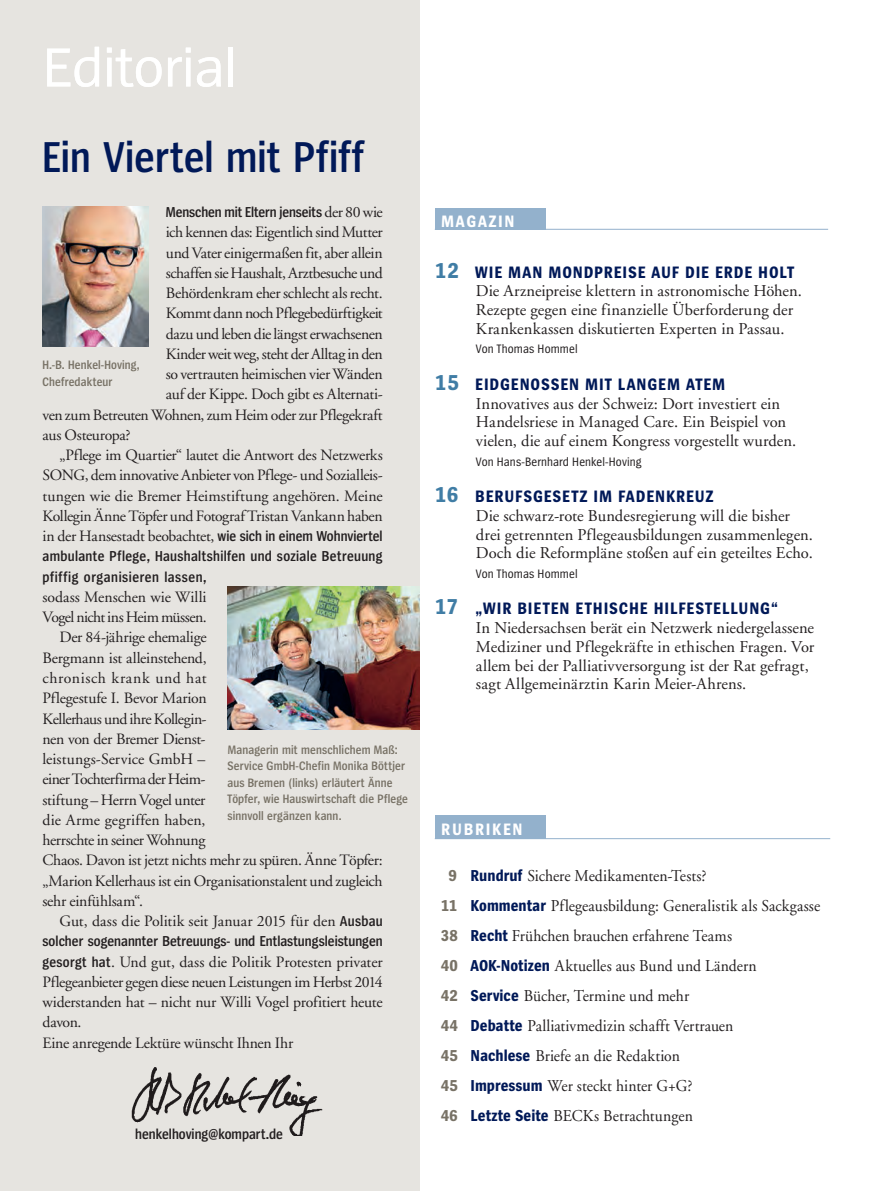
<style>
.page{position:relative;width:893px;height:1191px;background:#fff}
.page>*{position:absolute;margin:0;border:0;box-sizing:border-box;transform-origin:0 0}
.t1{font:57px "Spiegel";color:#fff}
.t2{font:600 45px "Spiegel Cd";letter-spacing:.005em;color:#011958}
.t3{font:700 17.25px "Spiegel Cd";letter-spacing:.05em;color:#011958}
.t4{font:700 17.25px "Spiegel Cd";letter-spacing:.1em;color:#fff}
._114-Inh-Sublines{font:16.5px/18.8px "GG Garamond";letter-spacing:.005em;color:#231f20}
._114-Inh-Sublines-2{font:16.5px "GG Garamond";letter-spacing:.005em;color:#231f20;scale:.95 1}
.Editorial_Fließ{font:15.75px/20.2px "GG Garamond";letter-spacing:-.02em;color:#231f20;text-align:justify}
.Editorial_Fließ-2{font:600 15px "Spiegel Cd";letter-spacing:.005em;color:#231f20}
.Editorial_Fließ-3{font:600 15px/20.2px "Spiegel Cd";letter-spacing:.025em;color:#231f20}
.allg-Bildunterschrif{font:600 12.75px/16.5px "Spiegel Cd";letter-spacing:.01em;color:#787266}
._115-Inh-Autorenzeil{font:12.75px "Spiegel Cd";letter-spacing:.01em;color:#231f20}
.s1{font-family:"GG Garamond";font-weight:400;font-size:15.75px}
.s2{font-family:"Spiegel Cd";font-weight:600;font-size:15px}
.s3{font-size:22.5px;color:#407da5}
.s4{font-family:"Spiegel Cd";font-weight:700;color:#787266}
.s5{font-family:"Spiegel Cd";font-weight:700;color:#011958}
</style>
<div class="page">
<div style="left:435px;top:208px;width:110px;height:22px;background:#93b1cc"></div>
<hr style="left:435px;top:229px;width:393px;height:1px;background:#93b1cc">
<div style="left:0;top:0;width:419px;height:1191px;background:#e6e4e0"></div>
<div style="left:435px;top:815px;width:110px;height:23px;background:#93b1cc"></div>
<hr style="left:435px;top:838px;width:395px;height:1px;background:#93b1cc">
<img style="left:228px;top:586px;width:191px;height:144px">
<img style="left:43px;top:206px;width:106px;height:140px">
<img style="left:131px;top:1067px;width:192px;height:68px">
<p class="t1" style="left:43px;top:39px;width:196px">Editorial</p>
<p class="t2" style="left:43px;top:134px;width:323px">Ein Viertel mit Pfiff</p>
<p class="Editorial_Fließ-2" style="left:166px;top:204px;width:218px">Menschen mit Eltern jenseits <span class="s1">der 80 wie</span></p>
<p class="Editorial_Fließ" style="left:166px;top:222px;width:218px">ich kennen das: Eigentlich sind Mutter</p>
<p class="Editorial_Fließ" style="left:166px;top:242px;width:218px">und Vater einigermaßen fit, aber allein</p>
<p class="Editorial_Fließ" style="left:166px;top:263px;width:218px">schaffen sie Haushalt, Arztbesuche und</p>
<p class="Editorial_Fließ" style="left:166px;top:283px;width:218px">Behördenkram eher schlecht als recht.</p>
<p class="Editorial_Fließ" style="left:166px;top:303px;width:218px">Kommt dann noch Pflegebedürftigkeit</p>
<p class="Editorial_Fließ" style="left:166px;top:323px;width:218px">dazu und leben die längst erwachsenen</p>
<p class="Editorial_Fließ" style="left:166px;top:344px;width:218px">Kinder weit weg, steht der Alltag in den</p>
<p class="Editorial_Fließ" style="left:166px;top:364px;width:218px">so vertrauten heimischen vier Wänden</p>
<p class="Editorial_Fließ" style="left:166px;top:384px;width:218px">auf der Kippe. Doch gibt es Alternati-</p>
<p class="Editorial_Fließ" style="left:43px;top:404px;width:342px">ven zum Betreuten Wohnen, zum Heim oder zur Pflegekraft</p>
<p class="Editorial_Fließ" style="left:43px;top:425px;width:90px">aus Osteuropa?</p>
<p class="Editorial_Fließ" style="left:43px;top:445px;width:342px;text-indent:17px">„Pflege im Quartier“ lautet die Antwort des Netzwerks SONG, dem innovative Anbieter von Pflege- und Sozialleis&shy;tungen wie die Bremer Heimstiftung angehören. Meine Kollegin Änne Töpfer und Fotograf Tristan Vankann haben in der Hansestadt beobachtet, <span class="s2">wie sich in einem Wohnviertel</span></p>
<p class="Editorial_Fließ-3" style="left:43px;top:547px;width:342px">ambulante Pflege, Haushaltshilfen und soziale Betreuung pfiffig organisieren lassen,</p>
<p class="Editorial_Fließ" style="left:43px;top:587px;width:166px">sodass Menschen wie Willi<br>Vogel nicht ins Heim müssen.</p>
<p class="Editorial_Fließ" style="left:43px;top:627px;width:342px;text-align:left;text-indent:17px">Der 84-jährige ehemalige<br>Bergmann ist alleinstehend,<br>chronisch krank und hat<br>Pflegestufe I. Bevor Marion<br>Kellerhaus und ihre Kollegin-<br>nen von der Bremer Dienst-<br>leistungs-Service GmbH –<br>einer Tochterfirma der Heim-<br>stiftung – Herrn Vogel unter<br>die Arme gegriffen haben,<br>herrschte in seiner Wohnung<br>Chaos. Davon ist jetzt nichts mehr zu spüren. Änne Töpfer: „Marion Kellerhaus ist ein Organisationstalent und zugleich sehr einfühlsam“.</p>
<p class="Editorial_Fließ" style="left:60px;top:911px;width:325px">Gut, dass die Politik seit Januar 2015 für den <span class="s2">Ausbau</span></p>
<p class="Editorial_Fließ-2" style="left:43px;top:933px;width:342px">solcher sogenannter Betreuungs- und Entlastungsleistungen</p>
<p class="Editorial_Fließ" style="left:43px;top:951px;width:342px"><span class="s2">gesorgt hat</span>. Und gut, dass die Politik Protesten privater Pflegeanbieter gegen diese neuen Leistungen im Herbst 2014 widerstanden hat – nicht nur Willi Vogel profitiert heute davon.</p>
<p class="Editorial_Fließ" style="left:43px;top:1032px;width:252px">Eine anregende Lektüre wünscht Ihnen Ihr</p>
<p class="allg-Bildunterschrif" style="left:43px;top:357px;width:99px">H.-B. Henkel-Hoving,<br>Chefredakteur</p>
<p class="allg-Bildunterschrif" style="left:227px;top:741px;width:182px">Managerin mit menschlichem Maß:<br>Service GmbH-Chefin Monika Böttjer aus Bremen (links) erläutert Änne Töpfer, wie Hauswirtschaft die Pflege sinnvoll ergänzen kann.</p>
<p class="Editorial_Fließ-2" style="left:135px;top:1126px;width:149px">henkelhoving@kompart.de</p>
<p class="t4" style="left:441px;top:213px;width:75px">MAGAZIN</p>
<p class="t3" style="left:435px;top:263px;width:361px"><span class="s3">12</span> WIE MAN MONDPREISE AUF DIE ERDE HOLT</p>
<p class="_114-Inh-Sublines" style="left:476px;top:281px;width:327px">Die Arzneipreise klettern in astronomische Höhen.<br>Rezepte gegen eine finanzielle Überforderung der<br>Krankenkassen diskutierten Experten in Passau.</p>
<p class="_115-Inh-Autorenzeil" style="left:476px;top:343px;width:103px">Von Thomas Hommel</p>
<p class="t3" style="left:435px;top:375px;width:292px"><span class="s3">15</span> EIDGENOSSEN MIT LANGEM ATEM</p>
<p class="_114-Inh-Sublines" style="left:476px;top:394px;width:322px">Innovatives aus der Schweiz: Dort investiert ein<br>Handelsriese in Managed Care. Ein Beispiel von vielen, die auf einem Kongress vorgestellt wurden.</p>
<p class="_115-Inh-Autorenzeil" style="left:476px;top:455px;width:167px">Von Hans-Bernhard Henkel-Hoving</p>
<p class="t3" style="left:435px;top:488px;width:280px"><span class="s3">16</span> BERUFSGESETZ IM FADENKREUZ</p>
<p class="_114-Inh-Sublines" style="left:476px;top:506px;width:339px">Die schwarz-rote Bundesregierung will die bisher drei getrennten Pflegeausbildungen zusammenlegen.<br>Doch die Reformpläne stoßen auf ein geteiltes Echo.</p>
<p class="_115-Inh-Autorenzeil" style="left:476px;top:567px;width:103px">Von Thomas Hommel</p>
<p class="t3" style="left:435px;top:600px;width:345px"><span class="s3">17</span> „WIR BIETEN ETHISCHE HILFESTELLUNG“</p>
<p class="_114-Inh-Sublines" style="left:476px;top:618px;width:340px">In Niedersachsen berät ein Netzwerk niedergelassene Mediziner und Pflegekräfte in ethischen Fragen. Vor allem bei der Palliativversorgung ist der Rat gefragt, sagt Allgemeinärztin Karin Meier-Ahrens.</p>
<p class="t4" style="left:441px;top:821px;width:83px">RUBRIKEN</p>
<p class="_114-Inh-Sublines-2" style="left:448px;top:866px;width:273px"><span class="s4">9</span> <span class="s5">Rundruf</span> Sichere Medikamenten-Tests?</p>
<p class="_114-Inh-Sublines-2" style="left:441px;top:896px;width:401px"><span class="s4">11</span> <span class="s5">Kommentar</span> Pflegeausbildung: Generalistik als Sackgasse</p>
<p class="_114-Inh-Sublines-2" style="left:441px;top:926px;width:308px"><span class="s4">38</span> <span class="s5">Recht</span> Frühchen brauchen erfahrene Teams</p>
<p class="_114-Inh-Sublines-2" style="left:441px;top:956px;width:334px"><span class="s4">40</span> <span class="s5">AOK-Notizen</span> Aktuelles aus Bund und Ländern</p>
<p class="_114-Inh-Sublines-2" style="left:441px;top:986px;width:263px"><span class="s4">42</span> <span class="s5">Service</span> Bücher, Termine und mehr</p>
<p class="_114-Inh-Sublines-2" style="left:441px;top:1016px;width:309px"><span class="s4">44</span> <span class="s5">Debatte</span> Palliativmedizin schafft Vertrauen</p>
<p class="_114-Inh-Sublines-2" style="left:441px;top:1046px;width:253px"><span class="s4">45</span> <span class="s5">Nachlese</span> Briefe an die Redaktion</p>
<p class="_114-Inh-Sublines-2" style="left:441px;top:1076px;width:266px"><span class="s4">45</span> <span class="s5">Impressum</span> Wer steckt hinter G+G?</p>
<p class="_114-Inh-Sublines-2" style="left:441px;top:1106px;width:267px"><span class="s4">46</span> <span class="s5">Letzte Seite</span> BECKs Betrachtungen</p>
</div>
